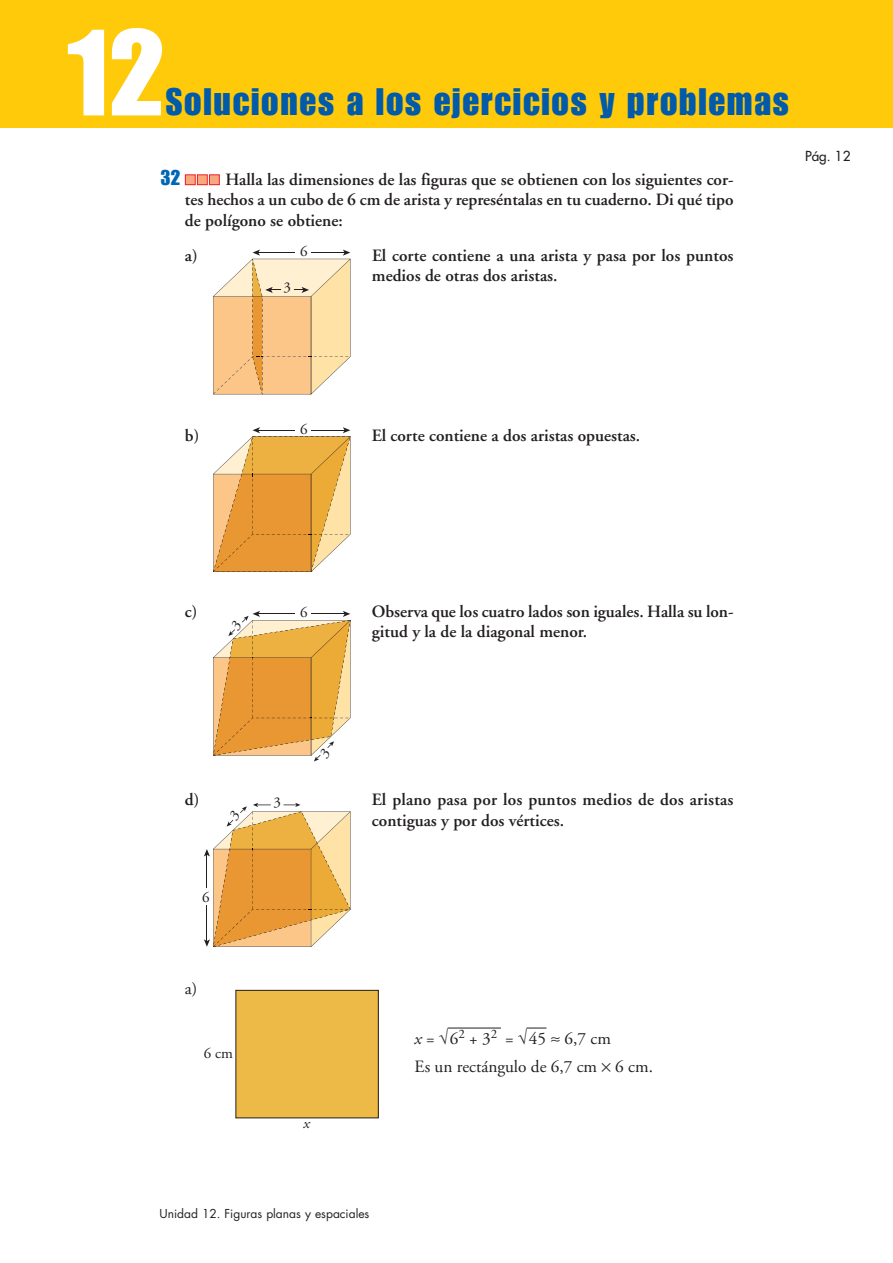
<style>
.page{position:relative;width:893px;height:1263px;background:#fff}
.page>*{position:absolute;margin:0;border:0;box-sizing:border-box;transform-origin:0 0}
.t1{font:120px "Impact";color:#fff}
.t2{font:37.5px "Impact";letter-spacing:.05em;color:#015aaa}
.t3{font:21px "Impact";color:#0166b3}
.t4{font:600 17.25px/20.2px "Adobe Garamond";color:#231f20}
.t5{font:17.25px/28.8px "Adobe Garamond";color:#231f20}
.t6{font:15px "Adobe Garamond";color:#231f20}
.t7{font:italic 15px "Adobe Garamond";color:#231f20}
.t8{font:13.5px "Futura";color:#231f20}
.t9{font:12.9px "Adobe Garamond";color:#231f20}
.t10{font:12px "Futura";color:#231f20}
.s1{font-style:italic}
.s2{font-family:"Anaya Math 1"}
.s3{font-size:17.25px}
</style>
<div class="page">
<div style="left:0;top:0;width:893px;height:128px;background:#feca0a"></div>
<div style="left:236px;top:990px;width:142px;height:128px;background:#edb947"></div>
<div style="left:235px;top:990px;width:144px;height:128px;border:1px solid #231f20"></div>
<svg style="left:527px;top:1028px;width:19px;height:1px"></svg>
<hr style="left:448px;top:1028px;width:53px;height:1px;background:#231f20">
<svg style="left:213px;top:427px;width:138px;height:145px;background:#eab364"></svg>
<svg style="left:213px;top:250px;width:138px;height:145px;background:#f6d3a3"></svg>
<div style="left:209px;top:175px;width:10px;height:10px;background:#f8a87e"></div>
<div style="left:209px;top:174px;width:11px;height:11px;border:1px solid #ee1d23"></div>
<div style="left:197px;top:175px;width:10px;height:10px;background:#f8a87e"></div>
<div style="left:197px;top:174px;width:11px;height:11px;border:1px solid #ee1d23"></div>
<div style="left:185px;top:175px;width:10px;height:10px;background:#f8a87e"></div>
<div style="left:185px;top:174px;width:11px;height:11px;border:1px solid #ee1d23"></div>
<svg style="left:204px;top:803px;width:147px;height:144px"></svg>
<svg style="left:213px;top:611px;width:138px;height:151px"></svg>
<h1 class="t1" style="left:64px;top:30px;width:103px">12</h1>
<h2 class="t2" style="left:166px;top:89px;width:625px">Soluciones a los ejercicios y problemas</h2>
<p class="t3" style="left:161px;top:170px;width:22px">32</p>
<p class="t4" style="left:185px;top:171px;width:550px;text-align:justify;text-indent:40px">Halla las dimensiones de las figuras que se obtienen con los siguientes cor&shy;tes hechos a un cubo de 6 cm de arista y represéntalas en tu cuaderno. Di qué tipo de polígono se obtiene:</p>
<p class="t4" style="left:185px;top:247px;width:14px">a)</p>
<p class="t4" style="left:372px;top:247px;width:363px">El corte contiene a una arista y pasa por los puntos medios de otras dos aristas.</p>
<p class="t6" style="left:300px;top:245px;width:9px">6</p>
<p class="t6" style="left:283px;top:282px;width:9px">3</p>
<p class="t8" style="left:805px;top:149px;width:47px">Pág. 12</p>
<p class="t6" style="left:300px;top:423px;width:9px">6</p>
<p class="t4" style="left:185px;top:427px;width:16px">b)</p>
<p class="t4" style="left:372px;top:427px;width:270px">El corte contiene a dos aristas opuestas.</p>
<p class="t4" style="left:185px;top:603px;width:14px">c)</p>
<p class="t4" style="left:372px;top:603px;width:363px">Observa que los cuatro lados son iguales. Halla su lon&shy;gitud y la de la diagonal menor.</p>
<p class="t6" style="left:300px;top:607px;width:9px">6</p>
<p class="t4" style="left:185px;top:791px;width:16px">d)</p>
<p class="t4" style="left:372px;top:791px;width:363px">El plano pasa por los puntos medios de dos aristas contiguas y por dos vértices.</p>
<p class="t6" style="left:273px;top:797px;width:9px">3</p>
<p class="t6" style="left:202px;top:891px;width:9px">6</p>
<p class="t5" style="left:185px;top:975px;width:14px">a)</p>
<p class="t6" style="left:204px;top:1047px;width:31px">6 cm</p>
<p class="t7" style="left:303px;top:1117px;width:8px">x</p>
<p class="t10" style="left:159px;top:1208px;width:211px">Unidad 12. Figuras planas y espaciales</p>
<p class="t5" style="left:415px;top:1025px;width:45px"><span class="s1">x</span>=<span class="s2">√</span>6</p>
<p class="t5" style="left:415px;top:1025px;width:240px;text-indent:91px">= <span class="s2">√</span>45 <span class="s2">≈</span> 6,7 cm<br>Es un rectángulo de 6,7 cm <span class="s2">Ò</span> 6 cm.</p>
<p class="t9" style="left:458px;top:1029px;width:40px">2<span class="s3">+3</span>2</p>
</div>
